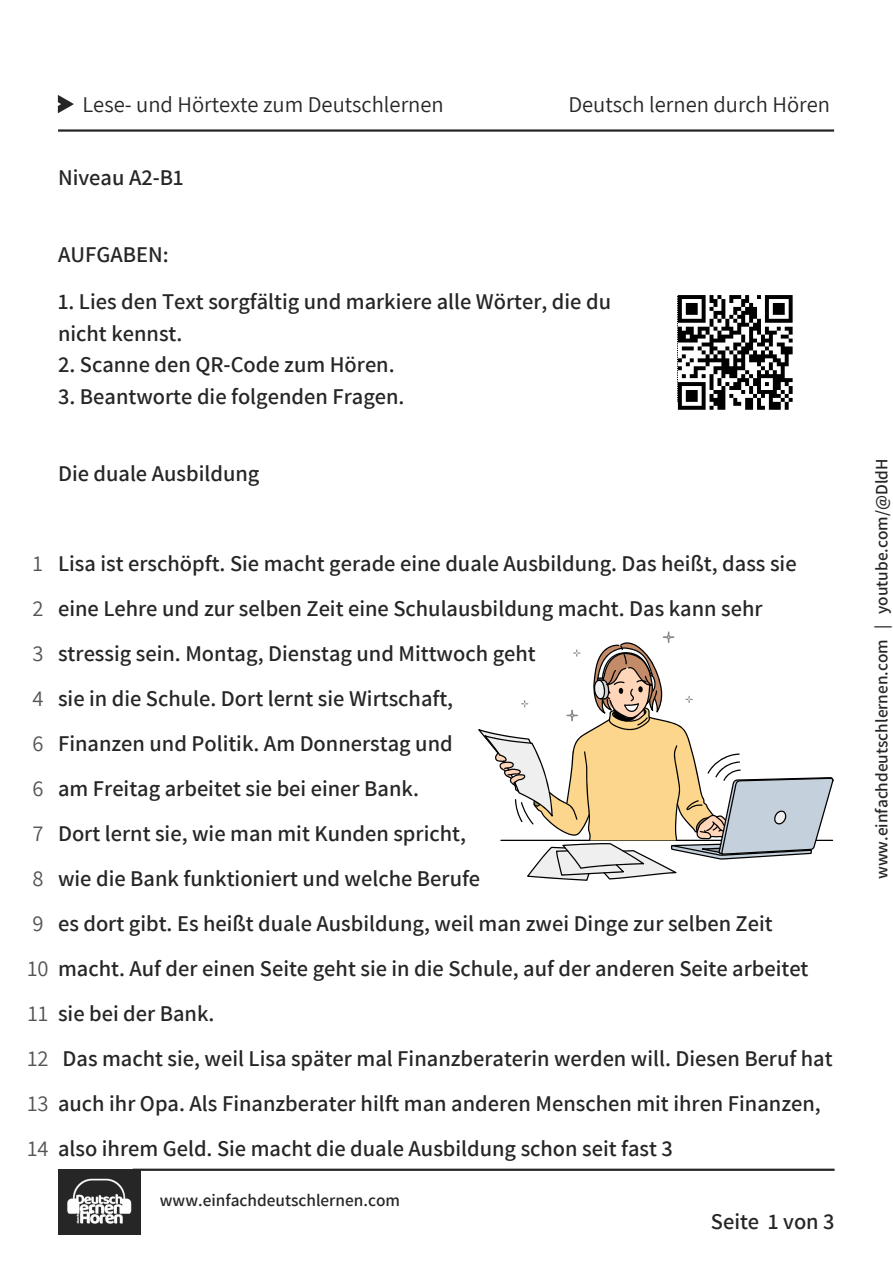
<style>
.page{position:relative;width:893px;height:1264px;background:#fff}
.page>*{position:absolute;margin:0;border:0;box-sizing:border-box;transform-origin:0 0}
.t1{font:600 22.5px/31.5px "Assistant";color:#262626}
.t2{font:22.5px "Assistant";color:#262626}
.t3{font:22.5px/45px "Assistant";color:#545454;text-align:justify}
.t4{font:600 17.4px "Assistant";color:#262626}
.s1{font-weight:400;color:#545454}
</style>
<div class="page">
<hr style="left:58px;top:129px;width:776px;height:3px;background:#262626">
<svg style="left:58px;top:95px;width:16px;height:18px"></svg>
<hr style="left:133px;top:1168px;width:701px;height:2px;background:#262626">
<div style="left:58px;top:1168px;width:83px;height:66px;background:#262626"></div>
<img style="left:66px;top:1178px;width:66px;height:57px">
<svg style="left:478px;top:631px;width:355px;height:249px"></svg>
<svg style="left:677px;top:295px;width:115px;height:115px"></svg>
<p class="t2" style="left:82px;top:89px;width:363px">Lese- und Hörtexte zum Deutschlernen</p>
<p class="t2" style="left:568px;top:89px;width:263px">Deutsch lernen durch Hören</p>
<p class="t1" style="left:58px;top:161px;width:127px">Niveau A2-B1</p>
<p class="t1" style="left:58px;top:238px;width:112px">AUFGABEN:</p>
<p class="t1" style="left:58px;top:285px;width:554px">1. Lies den Text sorgfältig und markiere alle Wörter, die du nicht kennst.</p>
<p class="t1" style="left:58px;top:348px;width:338px">2. Scanne den QR-Code zum Hören.</p>
<p class="t1" style="left:58px;top:380px;width:348px">3. Beantworte die folgenden Fragen.</p>
<p class="t1" style="left:58px;top:457px;width:203px">Die duale Ausbildung</p>
<p class="t1" style="left:58px;top:547px;width:740px">Lisa ist erschöpft. Sie macht gerade eine duale Ausbildung. Das heißt, dass sie</p>
<p class="t1" style="left:58px;top:592px;width:706px">eine Lehre und zur selben Zeit eine Schulausbildung macht. Das kann sehr</p>
<p class="t1" style="left:58px;top:637px;width:479px">stressig sein. Montag, Dienstag und Mittwoch geht</p>
<p class="t1" style="left:58px;top:682px;width:396px">sie in die Schule. Dort lernt sie Wirtschaft,</p>
<p class="t1" style="left:58px;top:727px;width:396px">Finanzen und Politik. Am Donnerstag und</p>
<p class="t1" style="left:58px;top:772px;width:362px">am Freitag arbeitet sie bei einer Bank.</p>
<p class="t1" style="left:58px;top:817px;width:409px">Dort lernt sie, wie man mit Kunden spricht,</p>
<p class="t1" style="left:58px;top:862px;width:423px">wie die Bank funktioniert und welche Berufe</p>
<p class="t1" style="left:58px;top:907px;width:716px">es dort gibt. Es heißt duale Ausbildung, weil man zwei Dinge zur selben Zeit</p>
<p class="t1" style="left:27px;top:952px;width:782px"><span class="s1">10</span> macht. Auf der einen Seite geht sie in die Schule, auf der anderen Seite arbeitet</p>
<p class="t1" style="left:28px;top:997px;width:188px"><span class="s1">11</span> sie bei der Bank.</p>
<p class="t1" style="left:63px;top:1042px;width:771px">Das macht sie, weil Lisa später mal Finanzberaterin werden will. Diesen Beruf hat</p>
<p class="t1" style="left:27px;top:1087px;width:794px"><span class="s1">13</span> auch ihr Opa. Als Finanzberater hilft man anderen Menschen mit ihren Finanzen,</p>
<p class="t1" style="left:27px;top:1132px;width:647px"><span class="s1">14</span> also ihrem Geld. Sie macht die duale Ausbildung schon seit fast 3</p>
<p class="t3" style="left:33px;top:540px;width:13px">1<br>2<br>3<br>4<br>6<br>6<br>7<br>8<br>9</p>
<p class="t3" style="left:27px;top:1035px;width:23px">12</p>
<p class="t4" style="left:160px;top:1188px;width:241px">www.einfachdeutschlernen.com</p>
<p class="t1" style="left:710px;top:1204px;width:125px">Seite 1 von 3</p>
<p class="t4" style="left:869px;top:879px;width:422px;rotate:-90deg">www.einfachdeutschlernen.com | youtube.com/@DldH</p>
</div>
